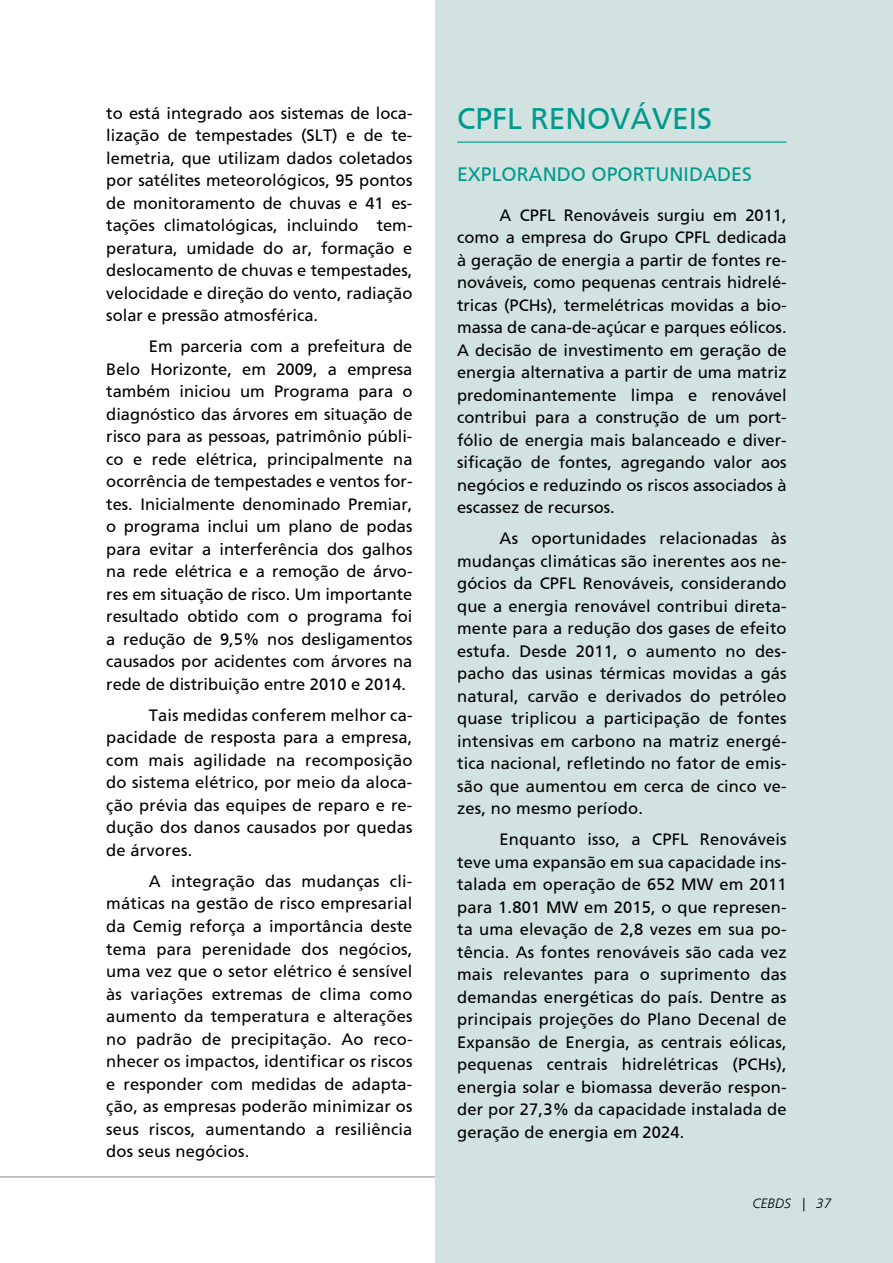
<style>
.page{position:relative;width:893px;height:1263px;background:#fff}
.page>*{position:absolute;margin:0;border:0;box-sizing:border-box;transform-origin:0 0}
.t1{font:30px "Frutiger FC";color:#009a8d}
.t2{font:19.5px "Frutiger FC";color:#009a8d}
.t3{font:16.5px/22.5px "Frutiger FC";letter-spacing:.01em;color:#000;text-align:justify}
.t4{font:italic 300 13.5px "Frutiger LT";color:#000}
</style>
<div class="page">
<hr style="left:0;top:1176px;width:829px;height:1px;background:#939598">
<div style="left:436px;top:0;width:457px;height:1263px;background:#d1e2e0"></div>
<hr style="left:457px;top:142px;width:330px;height:1px;background:#009a8d">
<p class="t3" style="left:106px;top:101px;width:308px">to está integrado aos sistemas de loca&shy;lização de tempestades (SLT) e de te&shy;lemetria, que utilizam dados coletados por satélites meteorológicos, 95 pontos de monitoramento de chuvas e 41 es&shy;tações climatológicas, incluindo tem&shy;peratura, umidade do ar, formação e deslocamento de chuvas e tempestades, velocidade e direção do vento, radiação solar e pressão atmosférica.</p>
<p class="t3" style="left:106px;top:335px;width:308px;text-indent:43px">Em parceria com a prefeitura de Belo Horizonte, em 2009, a empresa também iniciou um Programa para o diagnóstico das árvores em situação de risco para as pessoas, patrimônio públi&shy;co e rede elétrica, principalmente na ocorrência de tempestades e ventos for&shy;tes. Inicialmente denominado Premiar, o programa inclui um plano de podas para evitar a interferência dos galhos na rede elétrica e a remoção de árvo&shy;res em situação de risco. U m importante resultado obtido com o programa foi a redução de 9,5% nos desligamentos causados por acidentes com árvores na rede de distribuição entre 2010 e 2014.</p>
<p class="t3" style="left:106px;top:704px;width:308px;text-indent:43px">Tais medidas conferem melhor ca&shy;pacidade de resposta para a empresa, com mais agilidade na recomposição do sistema elétrico, por meio da aloca&shy;ção prévia das equipes de reparo e re&shy;dução dos danos causados por quedas de árvores.</p>
<p class="t3" style="left:106px;top:870px;width:308px;text-indent:43px">A integração das mudanças cli&shy;máticas na gestão de risco empresarial da Cemig reforça a importância deste tema para perenidade dos negócios, uma vez que o setor elétrico é sensível às variações extremas de clima como aumento da temperatura e alterações no padrão de precipitação. Ao reco&shy;nhecer os impactos, identificar os riscos e responder com medidas de adapta&shy;ção, as empresas poderão minimizar os seus riscos, aumentando a resiliência dos seus negócios.</p>
<h1 class="t1" style="left:457px;top:101px;width:257px">CPFL RENOVÁVEIS</h1>
<p class="t2" style="left:457px;top:163px;width:101px">Explorando</p>
<p class="t2" style="left:591px;top:163px;width:28px">Oport</p>
<p class="t2" style="left:655px;top:163px;width:74px">unidades</p>
<p class="t3" style="left:457px;top:203px;width:331px;text-indent:43px">A CPFL Renováveis surgiu em 2011, como a empresa do Grupo CPFL dedicada à geração de energia a partir de fontes re&shy;nováveis, como pequenas centrais hidrelé&shy;tricas (PCHs), termelétricas movidas a bio&shy;massa de cana-de-açúcar e parques eólicos.<br>A decisão de investimento em geração de energia alternativa a partir de uma matriz predominantemente limpa e renovável contribui para a construção de um port&shy;fólio de energia mais balanceado e diver&shy;sificação de fontes, agregando valor aos negócios e reduzindo os riscos associados à escassez de recursos.</p>
<p class="t3" style="left:457px;top:527px;width:331px;text-indent:43px">As oportunidades relacionadas às mudanças climáticas são inerentes aos ne&shy;gócios da CPFL Renováveis, considerando que a energia renovável contribui direta&shy;mente para a redução dos gases de efeito estufa. Desde 2011, o aumento no des&shy;pacho das usinas térmicas movidas a gás natural, carvão e derivados do petróleo quase triplicou a participação de fontes intensivas em carbono na matriz energé&shy;tica nacional, refletindo no fator de emis&shy;são que aumentou em cerca de cinco ve&shy;zes, no mesmo período.</p>
<p class="t3" style="left:457px;top:828px;width:331px;text-indent:43px">Enquanto isso, a CPFL Renováveis teve uma expansão em sua capacidade ins&shy;talada em operação de 652 MW em 2011 para 1.801 MW em 2015, o que represen&shy;ta uma elevação de 2,8 vezes em sua po&shy;tência. As fontes renováveis são cada vez mais relevantes para o suprimento das demandas energéticas do país. Dentre as principais projeções do Plano Decenal de Expansão de Energia, as centrais eólicas, pequenas centrais hidrelétricas (PCHs), energia solar e biomassa deverão respon&shy;der por 27,3% da capacidade instalada de geração de energia em 2024.</p>
<p class="t4" style="left:752px;top:1195px;width:80px">CEBDS | 37</p>
</div>
